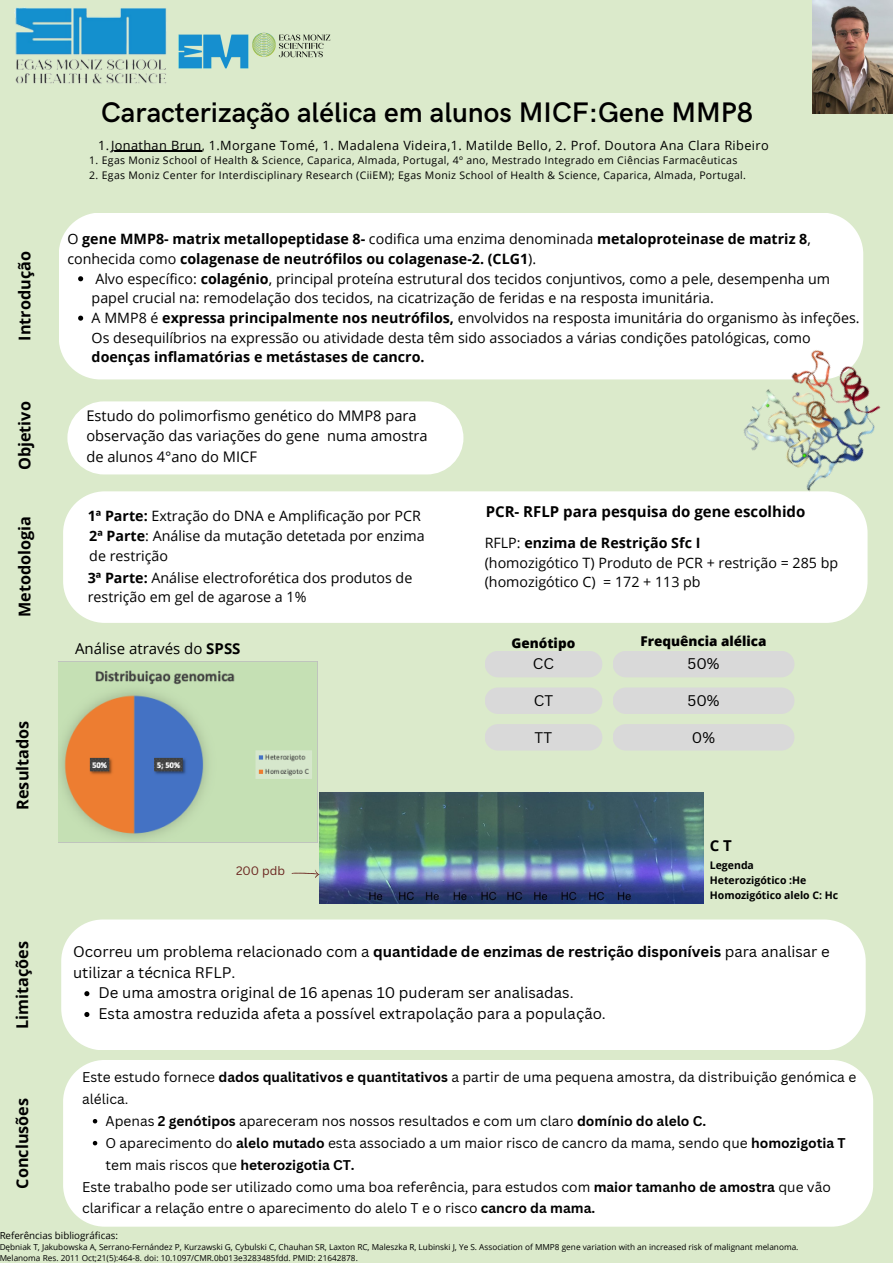
<style>
.page{position:relative;width:893px;height:1263px;background:#dbeacb}
.page>*{position:absolute;margin:0;border:0;box-sizing:border-box;transform-origin:0 0}
.t1{font:600 28.35px "HK Grotesk";color:#000}
.t2{font:700 16.2px "Open Sans";color:#000}
.t3{font:15px/20.9px "Canva Sans";color:#000}
.t4{font:700 15px "Open Sans";color:#000}
.t5{font:15px "Open Sans";color:#000}
.t6{font:14.62px/20.2px "Open Sans";color:#000}
.t7{font:14.25px/19.6px "Open Sans";color:#000}
.t8{font:700 14.25px/19.6px "Open Sans";color:#000}
.t9{font:13.73px/21.9px "Canva Sans";color:#000}
.t10{font:800 13.5px "Open Sans";color:#000}
.t11{font:12.75px "Open Sans";letter-spacing:.03em;color:#000}
.t12{font:11.93px "Canva Sans";color:#6a241e}
.t13{font:10.5px "Open Sans";letter-spacing:.03em;color:#000}
.t14{font:700 10.5px "Open Sans";color:#000}
.t15{font:9.75px "Open Sans";color:#000}
.t16{font:8.25px/11.2px "Open Sans";color:#000}
.s1{font-weight:400}
.s2{font-weight:700}
</style>
<div class="page">
<img style="left:178px;top:32px;width:153px;height:37px">
<div style="left:59px;top:213px;width:804px;height:166px;background:#fff;border-radius:42px"></div>
<div style="left:67px;top:401px;width:396px;height:73px;background:#fff;border-radius:37px"></div>
<div style="left:63px;top:491px;width:804px;height:132px;background:#fff;border-radius:42px"></div>
<img style="left:720px;top:331px;width:161px;height:179px">
<div style="left:63px;top:1060px;width:810px;height:166px;background:#fff"></div>
<img style="left:14px;top:7px;width:153px;height:77px">
<img style="left:812px;top:0;width:81px;height:113px">
<img style="left:59px;top:662px;width:258px;height:181px">
<div style="left:61px;top:919px;width:804px;height:131px;background:#fff;border-radius:42px"></div>
<img style="left:319px;top:792px;width:384px;height:112px">
<div style="left:613px;top:651px;width:181px;height:26px;background:#d9d9d9"></div>
<div style="left:613px;top:688px;width:181px;height:26px;background:#d9d9d9"></div>
<div style="left:613px;top:724px;width:181px;height:26px;background:#d9d9d9"></div>
<div style="left:485px;top:651px;width:117px;height:26px;background:#d9d9d9"></div>
<div style="left:485px;top:688px;width:117px;height:26px;background:#d9d9d9"></div>
<div style="left:485px;top:724px;width:117px;height:26px;background:#d9d9d9"></div>
<svg style="left:291px;top:869px;width:29px;height:9px"></svg>
<svg style="left:78px;top:276px;width:5px;height:5px"></svg>
<svg style="left:78px;top:316px;width:5px;height:5px"></svg>
<hr style="left:111px;top:151px;width:91px;height:1px;background:#000">
<svg style="left:84px;top:991px;width:5px;height:5px"></svg>
<svg style="left:84px;top:1012px;width:5px;height:5px"></svg>
<svg style="left:93px;top:1119px;width:4px;height:4px"></svg>
<svg style="left:93px;top:1141px;width:4px;height:4px"></svg>
<p class="t1" style="left:101px;top:97px;width:653px">Caracterização alélica em alunos MICF:Gene MMP8</p>
<p class="t2" style="left:13px;top:341px;width:91px;rotate:-90deg">Introdução</p>
<p class="t2" style="left:13px;top:470px;width:70px;rotate:-90deg">Objetivo</p>
<p class="t2" style="left:13px;top:617px;width:102px;rotate:-90deg">Metodologia</p>
<p class="t2" style="left:11px;top:810px;width:90px;rotate:-90deg">Resultados</p>
<p class="t2" style="left:11px;top:1029px;width:89px;rotate:-90deg">Limitações</p>
<p class="t2" style="left:11px;top:1188px;width:92px;rotate:-90deg">Conclusões</p>
<p class="t11" style="left:98px;top:136px;width:672px">1.Jonathan Brun, 1.Morgane Tomé, 1. Madalena Videira,1. Matilde Bello, 2. Prof. Doutora Ana Clara Ribeiro</p>
<p class="t13" style="left:89px;top:153px;width:649px">1. Egas Moniz School of Health &amp; Science, Caparica, Almada, Portugal, 4º ano, Mestrado Integrado em Ciências Farmacêuticas</p>
<p class="t13" style="left:89px;top:168px;width:658px">2. Egas Moniz Center for Interdisciplinary Research (CiiEM); Egas Moniz School of Health &amp; Science, Caparica, Almada, Portugal.</p>
<p class="t8" style="left:67px;top:229px;width:745px"><span class="s1">O</span> gene MMP8- matrix metallopeptidase 8- <span class="s1">codifica uma enzima denominada</span> metaloproteinase de matriz 8<span class="s1">, conhecida como</span> colagenase de neutrófilos ou colagenase-2. (CLG1<span class="s1">).</span></p>
<p class="t7" style="left:92px;top:268px;width:740px">Alvo específico: <span class="s2">colagénio</span>, principal proteína estrutural dos tecidos conjuntivos, como a pele, desempenha um papel crucial na: remodelação dos tecidos, na cicatrização de feridas e na resposta imunitária.</p>
<p class="t7" style="left:92px;top:308px;width:769px">A MMP8 é <span class="s2">expressa principalmente nos neutrófilos,</span> envolvidos na resposta imunitária do organismo às infeções.<br>Os desequilíbrios na expressão ou atividade desta têm sido associados a várias condições patológicas, como <span class="s2">doenças inflamatórias e metástases de cancro.</span></p>
<p class="t6" style="left:86px;top:405px;width:343px">Estudo do polimorfismo genético do MMP8 para observação das variações do gene numa amostra de alunos 4°ano do MICF</p>
<p class="t7" style="left:88px;top:505px;width:334px"><span class="s2">1ª Parte:</span> Extração do DNA e Amplificação por PCR</p>
<p class="t4" style="left:486px;top:501px;width:321px">PCR- RFLP para pesquisa do gene escolhido</p>
<p class="t7" style="left:89px;top:526px;width:337px"><span class="s2">2ª Parte</span>: Análise da mutação detetada por enzima de restrição</p>
<p class="t7" style="left:88px;top:567px;width:326px"><span class="s2">3ª Parte:</span> Análise electroforética dos produtos de restrição em gel de agarose a 1%</p>
<p class="t8" style="left:485px;top:532px;width:217px"><span class="s1">RFLP:</span> enzima de Restrição Sfc I</p>
<p class="t7" style="left:485px;top:552px;width:355px">(homozigótico T) Produto de PCR + restrição = 285 bp (homozigótico C) = 172 + 113 pb</p>
<p class="t5" style="left:75px;top:638px;width:167px">Análise através do <span class="s2">SPSS</span></p>
<p class="t12" style="left:236px;top:862px;width:51px">200 pdb</p>
<p class="t10" style="left:511px;top:633px;width:65px">Genótipo</p>
<p class="t3" style="left:533px;top:653px;width:22px">CC</p>
<p class="t3" style="left:534px;top:690px;width:21px">CT</p>
<p class="t3" style="left:534px;top:726px;width:19px">TT</p>
<p class="t10" style="left:640px;top:631px;width:128px">Frequência alélica</p>
<p class="t3" style="left:687px;top:653px;width:34px">50%</p>
<p class="t3" style="left:687px;top:690px;width:34px">50%</p>
<p class="t3" style="left:692px;top:726px;width:25px">0%</p>
<p class="t4" style="left:710px;top:835px;width:24px">C T</p>
<p class="t14" style="left:710px;top:858px;width:46px">Legenda</p>
<p class="t14" style="left:710px;top:873px;width:98px">Heterozigótico :He</p>
<p class="t14" style="left:710px;top:887px;width:130px">Homozigótico alelo C: Hc</p>
<p class="t3" style="left:73px;top:940px;width:758px">Ocorreu um problema relacionado com a <span class="s2">quantidade de enzimas de restrição disponíveis</span> para analisar e utilizar a técnica RFLP.</p>
<p class="t3" style="left:99px;top:982px;width:476px">De uma amostra original de 16 apenas 10 puderam ser analisadas.</p>
<p class="t3" style="left:99px;top:1003px;width:509px">Esta amostra reduzida afeta a possível extrapolação para a população.</p>
<p class="t9" style="left:82px;top:1065px;width:775px">Este estudo fornece <span class="s2">dados qualitativos e quantitativos</span> a partir de uma pequena amostra, da distribuição genómica e alélica.</p>
<p class="t9" style="left:105px;top:1109px;width:602px">Apenas <span class="s2">2 genótipos</span> apareceram nos nossos resultados e com um claro <span class="s2">domínio do alelo C.</span></p>
<p class="t9" style="left:105px;top:1131px;width:741px">O aparecimento do <span class="s2">alelo mutado</span> esta associado a um maior risco de cancro da mama, sendo que <span class="s2">homozigotia T </span>tem mais riscos que <span class="s2">heterozigotia CT.</span></p>
<p class="t9" style="left:82px;top:1175px;width:750px">Este trabalho pode ser utilizado como uma boa referência, para estudos com <span class="s2">maior tamanho de amostra</span> que vão clarificar a relação entre o aparecimento do alelo T e o risco <span class="s2">cancro da mama.</span></p>
<p class="t15" style="left:0;top:1228px;width:120px">Referências bibliográficas:</p>
<p class="t16" style="left:0;top:1241px;width:800px">Dębniak T, Jakubowska A, Serrano-Fernández P, Kurzawski G, Cybulski C, Chauhan SR, Laxton RC, Maleszka R, Lubinski J, Ye S. Association of MMP8 gene variation with an increased risk of malignant melanoma.<br>Melanoma Res. 2011 Oct;21(5):464-8. doi: 10.1097/CMR.0b013e3283485fdd. PMID: 21642878.</p>
</div>
